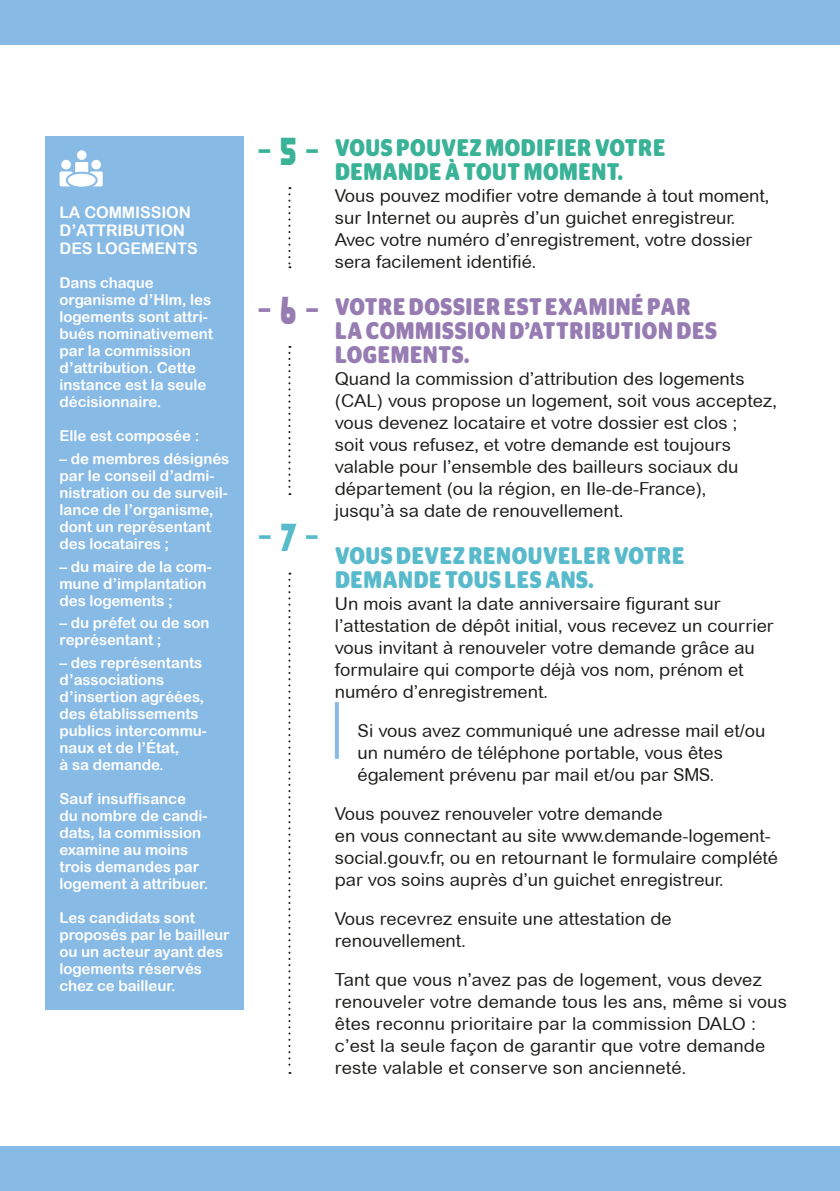
<style>
.page{position:relative;width:840px;height:1191px;background:#fff}
.page>*{position:absolute;margin:0;border:0;box-sizing:border-box;transform-origin:0 0}
.t1{font:38.6px "Municipal";color:#967cb3;scale:.85 1}
.t2{font:38.6px "Municipal";color:#58bacb;scale:.85 1}
.t3{font:38.6px "Municipal";color:#39b297;scale:.85 1}
.t4{font:700 24px/24px "Stag Sans Round";letter-spacing:.03em;color:#967cb3;scale:.85 1}
.t5{font:700 24px/24px "Stag Sans Round";letter-spacing:.03em;color:#39b297;scale:.85 1}
.t6{font:700 24px/24px "Stag Sans Round";letter-spacing:.03em;color:#58bacb;scale:.85 1}
.t7{font:18px/22px "Arial Rounded MT";color:#1d1d1b}
.t8{font:16px/18px "Arial Rounded MT Bold";letter-spacing:-.005em;color:#fff}
.t9{font:15px/17px "Arial Rounded MT Bold";letter-spacing:-.005em;color:#fff}
</style>
<div class="page">
<div style="left:0;top:0;width:839px;height:1191px;background:#88bae6"></div>
<div style="left:0;top:45px;width:839px;height:1100px;background:#fff"></div>
<svg style="left:334px;top:702px;width:4px;height:57px"></svg>
<div style="left:45px;top:136px;width:199px;height:874px;background:#88bae6"></div>
<svg style="left:288px;top:346px;width:2px;height:149px"></svg>
<svg style="left:288px;top:572px;width:2px;height:502px"></svg>
<svg style="left:288px;top:187px;width:2px;height:81px"></svg>
<svg style="left:61px;top:160px;width:10px;height:9px"></svg>
<div style="left:77px;top:150px;width:9px;height:10px;background:#fff;border-radius:50%"></div>
<svg style="left:91px;top:160px;width:10px;height:9px"></svg>
<svg style="left:60px;top:162px;width:43px;height:24px"></svg>
<div style="left:68px;top:174px;width:28px;height:13px;background:#fff;border-radius:50%"></div>
<p class="t8" style="left:60px;top:203px;width:139px">LA COMMISSION<br>D’ATTRIBUTION<br>DES LOGEMENTS</p>
<p class="t9" style="left:60px;top:274px;width:155px">Dans chaque organisme d’Hlm, les logements sont attri&shy;bués nominativement par la commission d’attribution. Cette instance est la seule décisionnaire.</p>
<p class="t9" style="left:60px;top:427px;width:141px">Elle est composée :</p>
<p class="t9" style="left:60px;top:450px;width:171px">– de membres désignés par le conseil d’admi&shy;nistration ou de surveil&shy;lance de l’organisme, dont un représentant des locataires ;</p>
<p class="t9" style="left:60px;top:557px;width:154px">– du maire de la com&shy;mune d’implantation des logements ;</p>
<p class="t9" style="left:60px;top:614px;width:151px">– du préfet ou de son représentant ;</p>
<p class="t9" style="left:60px;top:654px;width:149px">– des représentants d’associations d’insertion agréées, des établissements publics intercommu&shy;naux et de l’État,<br>à sa demande.</p>
<p class="t9" style="left:60px;top:790px;width:150px">Sauf insuffisance<br>du nombre de candi&shy;dats, la commission examine au moins trois demandes par logement à attribuer.</p>
<p class="t9" style="left:60px;top:909px;width:172px">Les candidats sont proposés par le bailleur ou un acteur ayant des logements réservés chez ce bailleur.</p>
<h1 class="t3" style="left:259px;top:129px;width:73px">- 5 -</h1>
<h1 class="t1" style="left:259px;top:288px;width:73px">- 6 -</h1>
<h1 class="t2" style="left:259px;top:515px;width:73px">- 7 -</h1>
<h2 class="t5" style="left:335px;top:136px;width:390px">VOUS POUVEZ MODIFIER VOTRE<br>DEMANDE À TOUT MOMENT.</h2>
<p class="t7" style="left:334px;top:185px;width:435px">Vous pouvez modifier votre demande à tout moment, sur Internet ou auprès d’un guichet enregistreur.<br>Avec votre numéro d’enregistrement, votre dossier sera facilement identifié.</p>
<h2 class="t4" style="left:335px;top:295px;width:450px">VOTRE DOSSIER EST EXAMINÉ PAR<br>LA COMMISSION D’ATTRIBUTION DES<br>LOGEMENTS.</h2>
<p class="t7" style="left:334px;top:367px;width:443px">Quand la commission d’attribution des logements (CAL) vous propose un logement, soit vous acceptez, vous devenez locataire et votre dossier est clos ;<br>soit vous refusez, et votre demande est toujours valable pour l’ensemble des bailleurs sociaux du département (ou la région, en Ile-de-France),<br>jusqu’à sa date de renouvellement.</p>
<h2 class="t6" style="left:335px;top:543px;width:412px">VOUS DEVEZ RENOUVELER VOTRE<br>DEMANDE TOUS LES ANS.</h2>
<p class="t7" style="left:334px;top:592px;width:440px">Un mois avant la date anniversaire figurant sur l’attestation de dépôt initial, vous recevez un courrier vous invitant à renouveler votre demande grâce au formulaire qui comporte déjà vos nom, prénom et numéro d’enregistrement.</p>
<p class="t7" style="left:357px;top:719px;width:409px">Si vous avez communiqué une adresse mail et/ou un numéro de téléphone portable, vous êtes également prévenu par mail et/ou par SMS.</p>
<p class="t7" style="left:334px;top:802px;width:444px">Vous pouvez renouveler votre demande<br>en vous connectant au site www.demande-logement&shy;social.gouv.fr, ou en retournant le formulaire complété par vos soins auprès d’un guichet enregistreur.</p>
<p class="t7" style="left:334px;top:907px;width:338px">Vous recevrez ensuite une attestation de renouvellement.</p>
<p class="t7" style="left:334px;top:968px;width:453px">Tant que vous n’avez pas de logement, vous devez renouveler votre demande tous les ans, même si vous êtes reconnu prioritaire par la commission DALO : c’est la seule façon de garantir que votre demande reste valable et conserve son ancienneté.</p>
</div>
